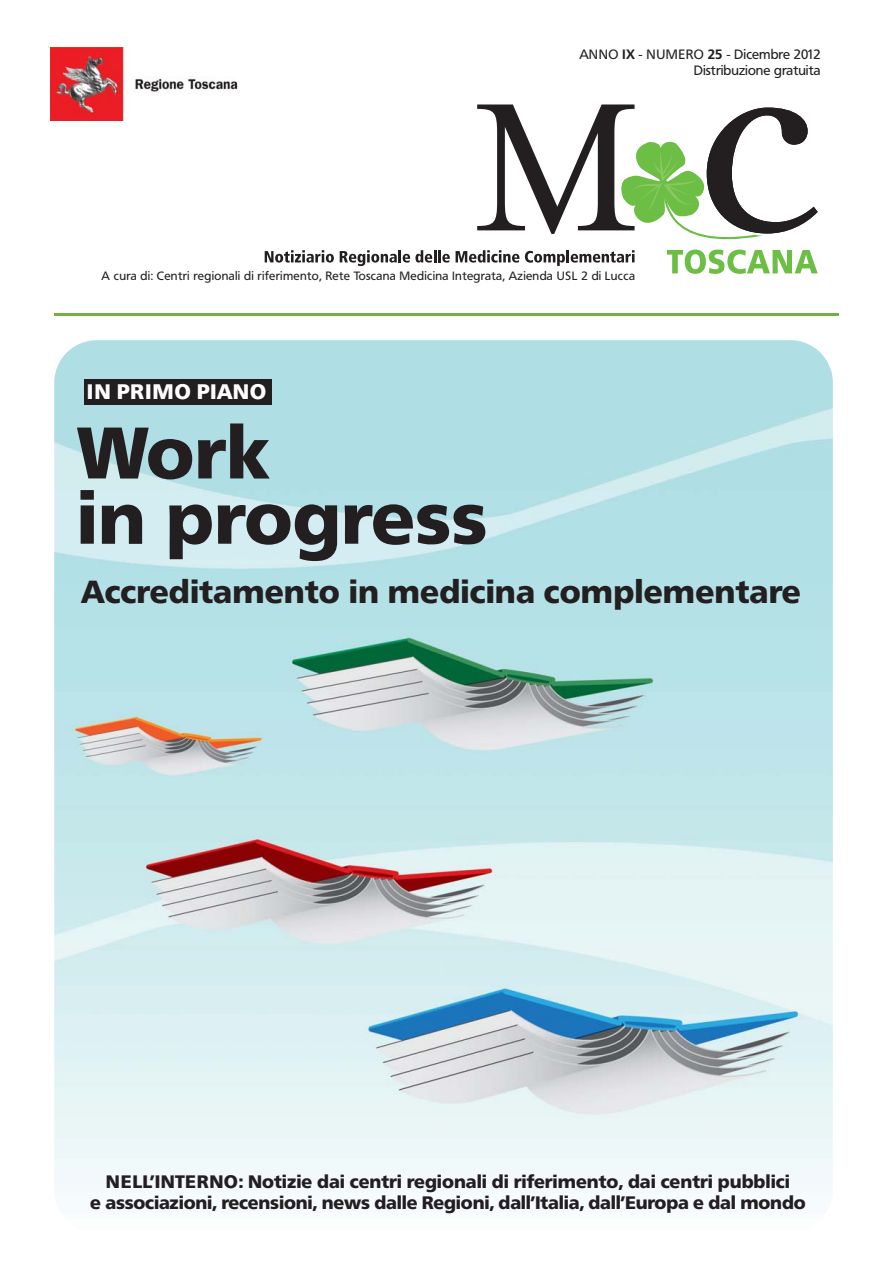
<style>
.page{position:relative;width:893px;height:1263px;background:#fff}
.page>*{position:absolute;margin:0;border:0;box-sizing:border-box;transform-origin:0 0}
.t1{font:900 72.45px/65.2px "Frutiger BQ";color:#231f20}
.t2{font:900 31.8px "Frutiger BQ";color:#231f20}
.t3{font:900 21px "Frutiger BQ";letter-spacing:.02em;color:#fff}
.t4{font:900 18px/21px "Frutiger BQ";letter-spacing:-.015em;color:#231f20;text-align:center}
.t5{font:13.5px/16px "Frutiger BQ";color:#231f20;text-align:right}
.t6{font:12px "Frutiger BQ";letter-spacing:.025em;color:#231f20}
.s1{font-weight:700}
</style>
<div class="page">
<img style="left:54px;top:340px;width:779px;height:892px;border-radius:43px">
<hr style="left:54px;top:313px;width:785px;height:2px;background:#76b043">
<img style="left:51px;top:48px;width:187px;height:73px">
<svg style="left:265px;top:250px;width:69px;height:13px"></svg>
<svg style="left:340px;top:250px;width:110px;height:16px"></svg>
<svg style="left:456px;top:104px;width:362px;height:170px"></svg>
<div style="left:84px;top:379px;width:188px;height:26px;background:#231f20"></div>
<p class="t5" style="left:579px;top:48px;width:243px">ANNO <span class="s1">IX</span> - NUMERO <span class="s1">25</span> - Dicembre 2012<br>Distribuzione gratuita</p>
<p class="t6" style="left:102px;top:271px;width:535px">A cura di: Centri regionali di riferimento, Rete Toscana Medicina Integrata, Azienda USL 2 di Lucca</p>
<p class="t3" style="left:87px;top:383px;width:181px">IN PRIMO PIANO</p>
<h1 class="t1" style="left:77px;top:428px;width:412px">Work<br>in progress</h1>
<h2 class="t2" style="left:81px;top:580px;width:722px">Accreditamento in medicina complementare</h2>
<p class="t4" style="left:90px;top:1172px;width:717px">NELL’INTERNO: Notizie dai centri regionali di riferimento, dai centri pubblici<br>e associazioni, recensioni, news dalle Regioni, dall’Italia, dall’Europa e dal mondo</p>
</div>
